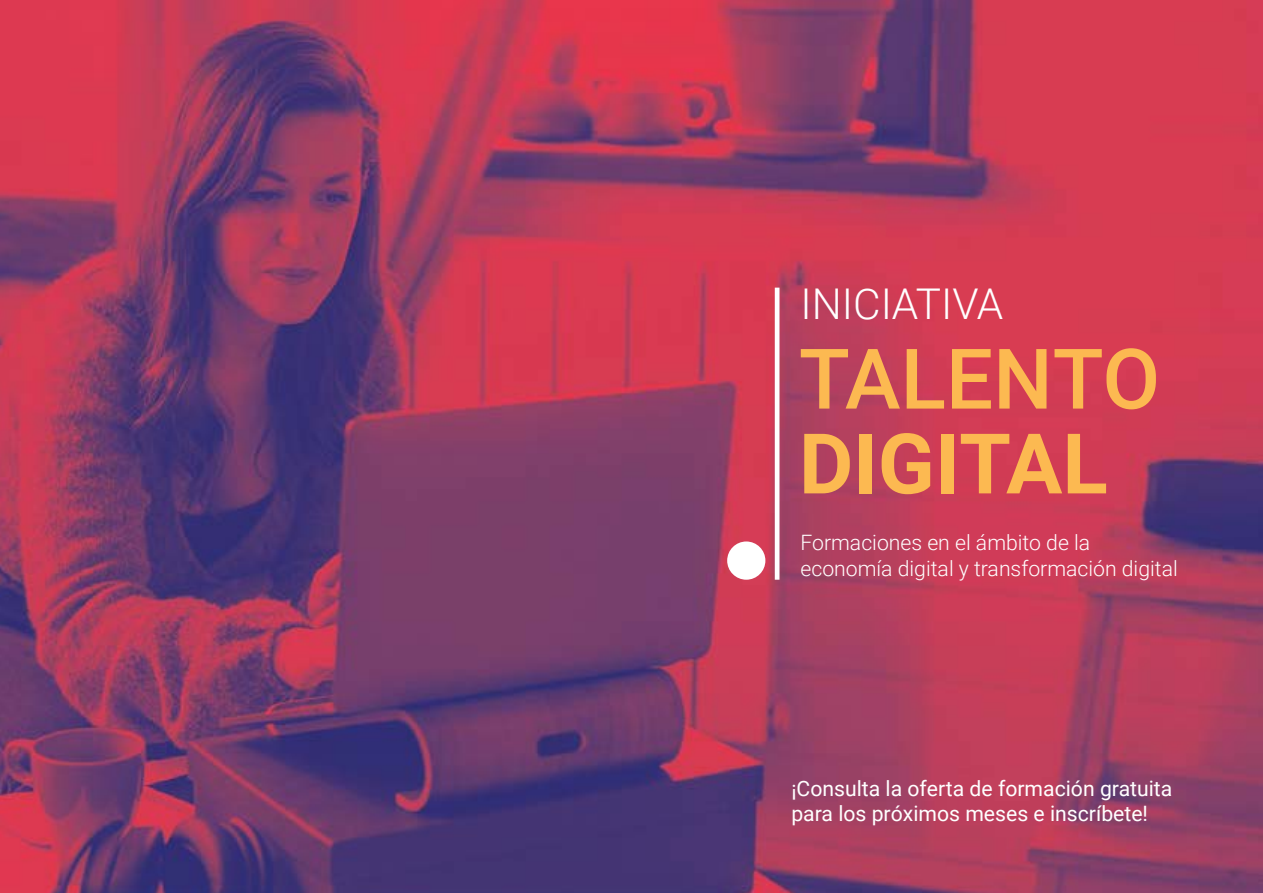
<style>
.page{position:relative;width:1263px;height:893px;background:#fff}
.page>*{position:absolute;margin:0;border:0;box-sizing:border-box;transform-origin:0 0}
.t1{font:500 83.7px "Roboto";color:#fcb951}
.t2{font:700 83.7px "Roboto";color:#fcb951}
.t3{font:300 42.45px "Roboto";color:#fff}
.t4{font:21.15px/25.5px "Roboto";color:#fff}
.t5{font:300 21.15px/25.5px "Roboto";color:#fff}
</style>
<div class="page">
<img style="left:0;top:0;width:1263px;height:893px">
<hr style="left:775px;top:288px;width:4px;height:292px;background:#fff">
<div style="left:727px;top:541px;width:38px;height:39px;background:#fff;border-radius:50%"></div>
<h2 class="t3" style="left:800px;top:274px;width:204px">INICIATIVA</h2>
<h1 class="t1" style="left:799px;top:320px;width:363px">TALENTO</h1>
<h1 class="t2" style="left:799px;top:405px;width:310px">DIGITAL</h1>
<p class="t5" style="left:800px;top:529px;width:379px">Formaciones en el ámbito de la economía digital y transformación digital</p>
<p class="t4" style="left:791px;top:775px;width:383px">¡Consulta la oferta de formación gratuita para los próximos meses e inscríbete!</p>
</div>
